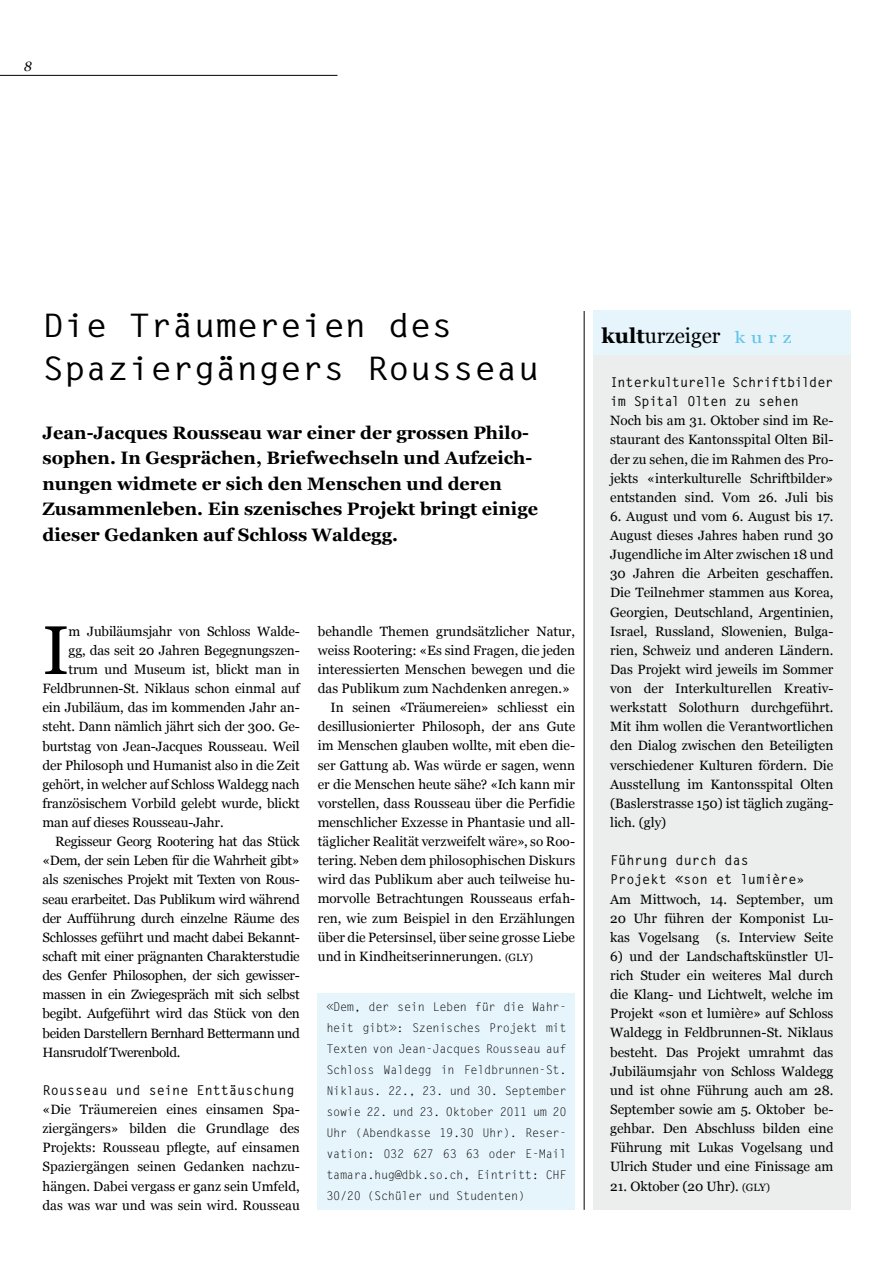
<style>
.page{position:relative;width:893px;height:1263px;background:#fff}
.page>*{position:absolute;margin:0;border:0;box-sizing:border-box;transform-origin:0 0}
.t1{font:68.7px "Georgia";color:#000}
.t2{font:700 32.4px/43.2px "Letter Gothic Std";color:#000;scale:1.11 1}
.t3{font:21px "Georgia";color:#000}
.t4{font:700 18px/25.5px "Georgia";color:#000}
.t5{font:13.5px/19.2px "Georgia";letter-spacing:-.01em;color:#000;text-align:justify}
.t6{font:13.5px "Georgia";letter-spacing:-.03em;color:#000}
.t7{font:700 13.5px/19.2px "Letter Gothic Std";letter-spacing:-.005em;color:#000}
.t8{font:italic 13.5px "Georgia";color:#000}
.t9{font:12px/21px "Letter Gothic Std";letter-spacing:-.03em;color:#000;text-align:justify}
.s1{font-size:10.5px}
.s2{font-weight:700}
.s3{font-size:16.2px;color:#5fc4ea}
.s4{font-family:"Georgia";font-weight:400}
</style>
<div class="page">
<hr style="left:0;top:75px;width:338px;height:1px;background:#000">
<div style="left:593px;top:310px;width:257px;height:900px;background:#eceded"></div>
<div style="left:593px;top:310px;width:257px;height:45px;background:#e6f4fb"></div>
<hr style="left:584px;top:311px;width:1px;height:899px;background:#000">
<div style="left:318px;top:993px;width:257px;height:217px;background:#e6f4fb"></div>
<p class="t8" style="left:24px;top:57px;width:10px">8</p>
<h2 class="t2" style="left:43px;top:304px;width:449px">Die Träumereien des<br>Spaziergängers Rousseau</h2>
<p class="t4" style="left:43px;top:420px;width:497px">Jean-Jacques Rousseau war einer der grossen Philo&shy;sophen. In Gesprächen, Briefwechseln und Aufzeich&shy;nungen widmete er sich den Menschen und deren Zusammenleben. Ein szenisches Projekt bringt einige dieser Gedanken auf Schloss Waldegg.</p>
<h1 class="t1" style="left:43px;top:609px;width:28px">I</h1>
<p class="t5" style="left:69px;top:622px;width:233px">m Jubiläumsjahr von Schloss Walde-</p>
<p class="t5" style="left:69px;top:641px;width:233px">gg, das seit 20 Jahren Begegnungszen-</p>
<p class="t5" style="left:69px;top:660px;width:233px">trum und Museum ist, blickt man in</p>
<p class="t5" style="left:43px;top:679px;width:259px">Feldbrunnen-St. Niklaus schon einmal auf</p>
<p class="t5" style="left:43px;top:698px;width:259px">ein Jubiläum, das im kommenden Jahr an-</p>
<p class="t5" style="left:43px;top:717px;width:259px">steht. Dann nämlich jährt sich der 300. Ge-</p>
<p class="t5" style="left:43px;top:736px;width:259px">burtstag von Jean-Jacques Rousseau. Weil</p>
<p class="t5" style="left:43px;top:756px;width:259px">der Philosoph und Humanist also in die Zeit</p>
<p class="t5" style="left:43px;top:775px;width:259px">gehört, in welcher auf Schloss Waldegg nach</p>
<p class="t5" style="left:43px;top:794px;width:259px">französischem Vorbild gelebt wurde, blickt</p>
<p class="t5" style="left:43px;top:813px;width:183px">man auf dieses Rousseau-Jahr.</p>
<p class="t5" style="left:55px;top:832px;width:246px">Regisseur Georg Rootering hat das Stück</p>
<p class="t6" style="left:43px;top:852px;width:259px">«Dem, der sein Leben für die Wahrheit gibt»</p>
<p class="t5" style="left:43px;top:870px;width:259px">als szenisches Projekt mit Texten von Rous-</p>
<p class="t5" style="left:43px;top:890px;width:259px">seau erarbeitet. Das Publikum wird während</p>
<p class="t5" style="left:43px;top:909px;width:259px">der Aufführung durch einzelne Räume des</p>
<p class="t5" style="left:43px;top:928px;width:259px">Schlosses geführt und macht dabei Bekannt-</p>
<p class="t5" style="left:43px;top:947px;width:259px">schaft mit einer prägnanten Charakterstudie</p>
<p class="t6" style="left:43px;top:967px;width:259px">des Genfer Philosophen, der sich gewisser-</p>
<p class="t5" style="left:43px;top:985px;width:259px">massen in ein Zwiegespräch mit sich selbst</p>
<p class="t5" style="left:43px;top:1004px;width:259px">begibt. Aufgeführt wird das Stück von den</p>
<p class="t6" style="left:43px;top:1025px;width:259px">beiden Darstellern Bernhard Bettermann und</p>
<p class="t6" style="left:43px;top:1044px;width:139px">Hansrudolf Twerenbold.</p>
<p class="t7" style="left:43px;top:1081px;width:254px">Rousseau und seine Enttäuschung</p>
<p class="t5" style="left:43px;top:1100px;width:259px">«Die Träumereien eines einsamen Spa&shy;ziergängers» bilden die Grundlage des Projekts: Rousseau pflegte, auf einsamen Spaziergängen seinen Gedanken nachzu&shy;hängen. Dabei vergass er ganz sein Umfeld, das was war und was sein wird. Rousseau</p>
<p class="t5" style="left:318px;top:622px;width:259px">behandle Themen grundsätzlicher Natur,</p>
<p class="t5" style="left:318px;top:641px;width:259px">weiss Rootering: «Es sind Fragen, die jeden</p>
<p class="t5" style="left:318px;top:660px;width:259px">interessierten Menschen bewegen und die</p>
<p class="t5" style="left:318px;top:679px;width:254px">das Publikum zum Nachdenken anregen.»</p>
<p class="t5" style="left:331px;top:698px;width:246px">In seinen «Träumereien» schliesst ein</p>
<p class="t5" style="left:318px;top:717px;width:259px">desillusionierter Philosoph, der ans Gute</p>
<p class="t5" style="left:318px;top:736px;width:259px">im Menschen glauben wollte, mit eben die-</p>
<p class="t5" style="left:318px;top:755px;width:259px">ser Gattung ab. Was würde er sagen, wenn</p>
<p class="t5" style="left:318px;top:775px;width:259px">er die Menschen heute sähe? «Ich kann mir</p>
<p class="t5" style="left:318px;top:794px;width:259px">vorstellen, dass Rousseau über die Perfidie</p>
<p class="t5" style="left:318px;top:813px;width:259px">menschlicher Exzesse in Phantasie und all-</p>
<p class="t5" style="left:318px;top:832px;width:259px">täglicher Realität verzweifelt wäre», so Roo-</p>
<p class="t5" style="left:318px;top:851px;width:259px">tering. Neben dem philosophischen Diskurs</p>
<p class="t5" style="left:318px;top:870px;width:259px">wird das Publikum aber auch teilweise hu-</p>
<p class="t5" style="left:318px;top:889px;width:259px">morvolle Betrachtungen Rousseaus erfah-</p>
<p class="t5" style="left:318px;top:909px;width:259px">ren, wie zum Beispiel in den Erzählungen</p>
<p class="t5" style="left:318px;top:928px;width:259px">über die Petersinsel, über seine grosse Liebe</p>
<p class="t5" style="left:318px;top:947px;width:217px">und in Kindheitserinnerungen. <span class="s1">(gly)</span></p>
<p class="t9" style="left:326px;top:996px;width:242px">«Dem, der sein Leben für die Wahr&shy;heit gibt»: Szenisches Projekt mit Texten von Jean-Jacques Rousseau auf Schloss Waldegg in Feldbrunnen-St.<br>Niklaus. 22., 23. und 30. September sowie 22. und 23. Oktober 2011 um 20<br>Uhr (Abendkasse 19.30 Uhr). Reser&shy;vation: 032 627 63 63 oder E-Mail tamara.hug@dbk.so.ch, Eintritt: CHF 30/20 (Schüler und Studenten)</p>
<h3 class="t3" style="left:602px;top:323px;width:191px"><span class="s2">kult</span>urzeiger <span class="s3">k u r z</span></h3>
<p class="t7" style="left:610px;top:373px;width:225px">Interkulturelle Schriftbilder im Spital Olten zu sehen</p>
<p class="t5" style="left:610px;top:411px;width:225px">Noch bis am 31. Oktober sind im Re&shy;staurant des Kantonsspital Olten Bil&shy;der zu sehen, die im Rahmen des Pro&shy;jekts «interkulturelle Schriftbilder» entstanden sind. Vom 26. Juli bis</p>
<p class="t5" style="left:610px;top:507px;width:225px">6. August und vom 6. August bis 17.<br>August dieses Jahres haben rund 30<br>Jugendliche im Alter zwischen 18 und 30 Jahren die Arbeiten geschaffen.<br>Die Teilnehmer stammen aus Korea, Georgien, Deutschland, Argentinien, Israel, Russland, Slowenien, Bulga&shy;rien, Schweiz und anderen Ländern.<br>Das Projekt wird jeweils im Sommer von der Interkulturellen Kreativ&shy;werkstatt Solothurn durchgeführt.<br>Mit ihm wollen die Verantwortlichen den Dialog zwischen den Beteiligten verschiedener Kulturen fördern. Die Ausstellung im Kantonsspital Olten (Baslerstrasse 150) ist täglich zugäng&shy;lich. (gly)</p>
<p class="t7" style="left:610px;top:851px;width:196px">Führung durch das<br>Projekt «son et lumière<span class="s4">»</span></p>
<p class="t5" style="left:610px;top:889px;width:225px">Am Mittwoch, 14. September, um 20 Uhr führen der Komponist Lu&shy;kas Vogelsang (s. Interview Seite</p>
<p class="t5" style="left:610px;top:947px;width:225px">6) und der Landschaftskünstler Ul&shy;rich Studer ein weiteres Mal durch die Klang- und Lichtwelt, welche im Projekt «son et lumière» auf Schloss Waldegg in Feldbrunnen-St. Niklaus besteht. Das Projekt umrahmt das Jubiläumsjahr von Schloss Waldegg und ist ohne Führung auch am 28.<br>September sowie am 5. Oktober be&shy;gehbar. Den Abschluss bilden eine Führung mit Lukas Vogelsang und Ulrich Studer und eine Finissage am</p>
<p class="t5" style="left:610px;top:1176px;width:161px">21. Oktober (20 Uhr). <span class="s1">(gly)</span></p>
</div>
